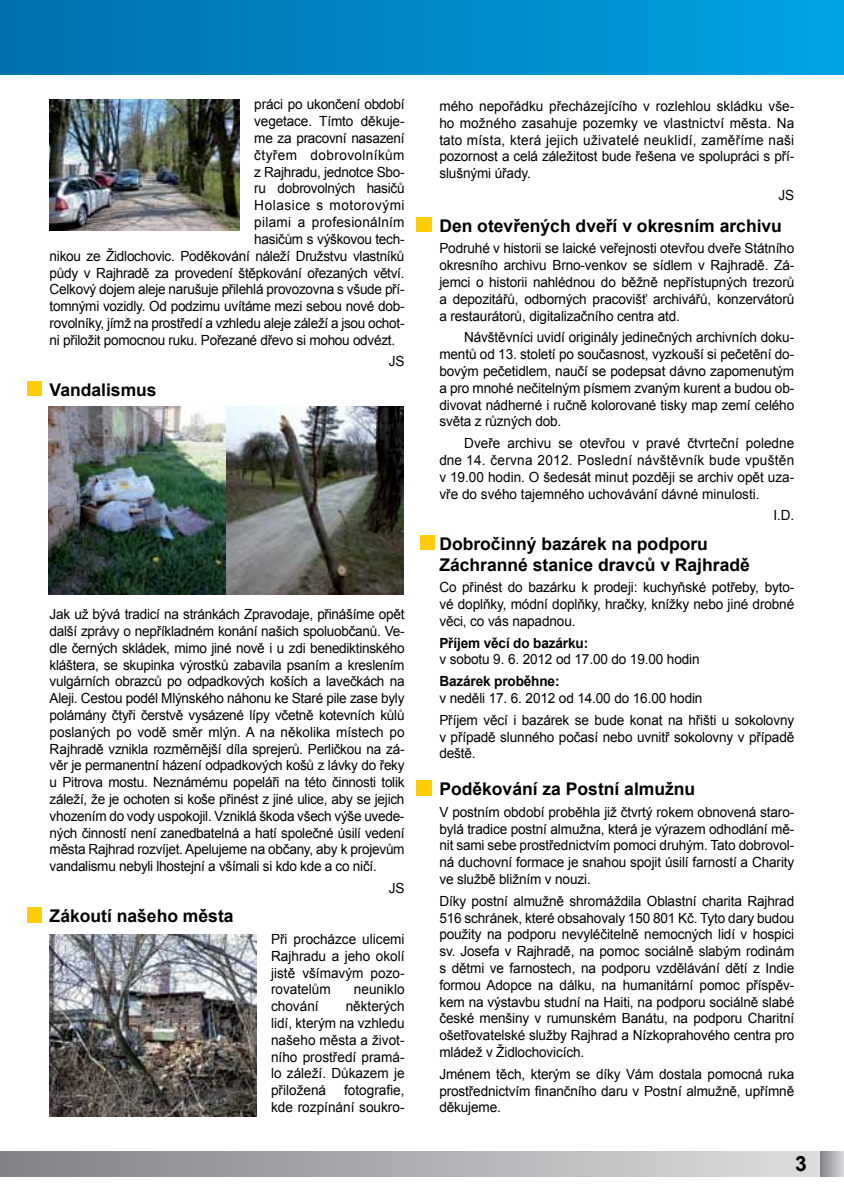
<style>
.page{position:relative;width:844px;height:1191px;background:#fff}
.page>*{position:absolute;margin:0;border:0;box-sizing:border-box;transform-origin:0 0}
.t1{font:700 21px "Arial";color:#000}
.t2{font:700 17.5px/21px "Arial";color:#000}
.t3{font:14px/16.8px "Arial";letter-spacing:-.01em;color:#000;text-align:justify}
.t4{font:700 14px "Arial";letter-spacing:-.01em;color:#000}
.t5{font:14px "Arial";letter-spacing:.02em;color:#000}
.t6{font:14px "Arial";letter-spacing:.03em;color:#000}
.t7{font:14px "Arial";letter-spacing:.04em;color:#000}
.s1{font-weight:400;font-size:31.5px;color:#fff}
</style>
<div class="page">
<div style="left:819px;top:1151px;width:24px;height:25px;background:linear-gradient(to right,#7f8184,#d0d1d3)"></div>
<div style="left:0;top:1151px;width:819px;height:25px;background:linear-gradient(to right,#7f8285,#dbddde)"></div>
<div style="left:0;top:0;width:843px;height:74px;background:linear-gradient(to right,#006faa,#00a4e4)"></div>
<img style="left:50px;top:99px;width:189px;height:132px">
<img style="left:48px;top:407px;width:355px;height:187px">
<img style="left:50px;top:934px;width:206px;height:182px">
<p class="t3" style="left:254px;top:96px;width:152px">práci po ukončení období</p>
<p class="t3" style="left:254px;top:113px;width:152px">vegetace. Tímto děkuje-</p>
<p class="t3" style="left:254px;top:130px;width:152px">me za pracovní nasazení</p>
<p class="t6" style="left:254px;top:146px;width:152px">čtyřem dobrovolníkům</p>
<p class="t3" style="left:254px;top:163px;width:152px">z Rajhradu, jednotce Sbo-</p>
<p class="t3" style="left:254px;top:180px;width:152px">ru dobrovolných hasičů</p>
<p class="t7" style="left:254px;top:196px;width:152px">Holasice s motorovými</p>
<p class="t5" style="left:254px;top:213px;width:152px">pilami a profesionálním</p>
<p class="t3" style="left:254px;top:231px;width:152px">hasičům s výškovou tech-</p>
<p class="t3" style="left:50px;top:247px;width:356px">nikou ze Židlochovic. Poděkování náleží Družstvu vlastníků</p>
<p class="t3" style="left:50px;top:264px;width:356px">půdy v Rajhradě za provedení štěpkování ořezaných větví.</p>
<p class="t3" style="left:50px;top:281px;width:356px">Celkový dojem aleje narušuje přilehlá provozovna s všude pří-</p>
<p class="t3" style="left:50px;top:298px;width:356px">tomnými vozidly. Od podzimu uvítáme mezi sebou nové dob-</p>
<p class="t3" style="left:50px;top:315px;width:356px">rovolníky, jímž na prostředí a vzhledu aleje záleží a jsou ochot-</p>
<p class="t3" style="left:50px;top:331px;width:347px">ni přiložit pomocnou ruku. Pořezané dřevo si mohou odvézt.</p>
<p class="t3" style="left:389px;top:353px;width:17px">JS</p>
<p class="t2" style="left:25px;top:379px;width:133px"><span class="s1">■</span> Vandalismus</p>
<p class="t3" style="left:50px;top:606px;width:356px">Jak už bývá tradicí na stránkách Zpravodaje, přinášíme opět další zprávy o nepříkladném konání našich spoluobčanů. Ve&shy;dle černých skládek, mimo jiné nově i u zdi benediktinského kláštera, se skupinka výrostků zabavila psaním a kreslením vulgárních obrazců po odpadkových koších a lavečkách na Aleji. Cestou podél Mlýnského náhonu ke Staré pile zase byly polámány čtyři čerstvě vysázené lípy včetně kotevních kůlů poslaných po vodě směr mlýn. A na několika místech po Rajhradě vznikla rozměrnější díla sprejerů. Perličkou na zá&shy;věr je permanentní házení odpadkových košů z lávky do řeky u Pitrova mostu. Neznámému popeláři na této činnosti tolik záleží, že je ochoten si koše přinést z jiné ulice, aby se jejich vhozením do vody uspokojil. Vzniklá škoda všech výše uvede&shy;ných činností není zanedbatelná a hatí společné úsilí vedení města Rajhrad rozvíjet. Apelujeme na občany, aby k projevům vandalismu nebyli lhostejní a všímali si kdo kde a co ničí.</p>
<p class="t3" style="left:389px;top:879px;width:17px">JS</p>
<p class="t2" style="left:25px;top:906px;width:210px"><span class="s1">■</span> Zákoutí našeho města</p>
<p class="t3" style="left:271px;top:930px;width:135px">Při procházce ulicemi Rajhradu a jeho okolí jistě všímavým pozo&shy;rovatelům</p>
<p class="t3" style="left:354px;top:981px;width:52px">neuniklo</p>
<p class="t3" style="left:271px;top:998px;width:49px">chování</p>
<p class="t3" style="left:271px;top:998px;width:135px;text-indent:75px">některých lidí, kterým na vzhledu našeho města a život&shy;ního prostředí pramá&shy;lo záleží. Důkazem je přiložená</p>
<p class="t3" style="left:271px;top:1082px;width:135px;text-align:right">fotografie,<br>kde rozpínání soukro-</p>
<p class="t3" style="left:439px;top:98px;width:356px">mého nepořádku přecházejícího v rozlehlou skládku vše&shy;ho možného zasahuje pozemky ve vlastnictví města. Na tato místa, která jejich uživatelé neuklidí, zaměříme naši pozornost a celá záležitost bude řešena ve spolupráci s pří&shy;slušnými úřady.</p>
<p class="t3" style="left:778px;top:187px;width:17px">JS</p>
<p class="t2" style="left:414px;top:215px;width:369px"><span class="s1">■</span> Den otevřených dveří v okresním archivu</p>
<p class="t3" style="left:439px;top:240px;width:356px">Podruhé v historii se laické veřejnosti otevřou dveře Státního okresního archivu Brno-venkov se sídlem v Rajhradě. Zá&shy;jemci o historii nahlédnou do běžně nepřístupných trezorů a depozitářů, odborných pracovišť archivářů, konzervátorů a restaurátorů, digitalizačního centra atd.</p>
<p class="t3" style="left:439px;top:329px;width:356px;text-indent:25px">Návštěvníci uvidí originály jedinečných archivních doku&shy;mentů od 13. století po současnost, vyzkouší si pečetění do&shy;bovým pečetidlem, naučí se podepsat dávno zapomenutým a pro mnohé nečitelným písmem zvaným kurent a budou ob&shy;divovat nádherné i ručně kolorované tisky map zemí celého světa z různých dob.</p>
<p class="t3" style="left:439px;top:435px;width:356px;text-indent:25px">Dveře archivu se otevřou v pravé čtvrteční poledne dne 14. června 2012. Poslední návštěvník bude vpuštěn v 19.00 hodin. O šedesát minut později se archiv opět uza&shy;vře do svého tajemného uchovávání dávné minulosti.</p>
<p class="t3" style="left:773px;top:507px;width:22px">I.D.</p>
<p class="t2" style="left:439px;top:533px;width:312px;text-indent:-21px"><span class="s1">■</span>Dobročinný bazárek na podporu<br>Záchranné stanice dravců v Rajhradě</p>
<p class="t3" style="left:439px;top:579px;width:356px">Co přinést do bazárku k prodeji: kuchyňské potřeby, byto&shy;vé doplňky, módní doplňky, hračky, knížky nebo jiné drobné věci, co vás napadnou.</p>
<p class="t4" style="left:439px;top:633px;width:150px">Příjem věcí do bazárku:</p>
<p class="t3" style="left:439px;top:651px;width:262px">v sobotu 9. 6. 2012 od 17.00 do 19.00 hodin</p>
<p class="t4" style="left:439px;top:672px;width:122px">Bazárek proběhne:</p>
<p class="t3" style="left:439px;top:687px;width:356px;line-height:21.7px">v neděli 17. 6. 2012 od 14.00 do 16.00 hodin<br>Příjem věcí i bazárek se bude konat na hřišti u sokolovny</p>
<p class="t3" style="left:439px;top:728px;width:356px">v případě slunného počasí nebo uvnitř sokolovny v případě deště.</p>
<p class="t2" style="left:414px;top:779px;width:282px"><span class="s1">■</span> Poděkování za Postní almužnu</p>
<p class="t3" style="left:439px;top:803px;width:356px">V postním období proběhla již čtvrtý rokem obnovená staro&shy;bylá tradice postní almužna, která je výrazem odhodlání mě&shy;nit sami sebe prostřednictvím pomoci druhým. Tato dobrovol&shy;ná duchovní formace je snahou spojit úsilí farností a Charity ve službě bližním v nouzi.</p>
<p class="t3" style="left:439px;top:892px;width:356px">Díky postní almužně shromáždila Oblastní charita Rajhrad 516 schránek, které obsahovaly 150 801 Kč. Tyto dary budou použity na podporu nevyléčitelně nemocných lidí v hospici sv. Josefa v Rajhradě, na pomoc sociálně slabým rodinám s dětmi ve farnostech, na podporu vzdělávání dětí z Indie formou Adopce na dálku, na humanitární pomoc příspěv&shy;kem na výstavbu studní na Haiti, na podporu sociálně slabé české menšiny v rumunském Banátu, na podporu Charitní ošetřovatelské služby Rajhrad a Nízkoprahového centra pro mládež v Židlochovicích.</p>
<p class="t3" style="left:439px;top:1065px;width:356px">Jménem těch, kterým se díky Vám dostala pomocná ruka prostřednictvím finančního daru v Postní almužně, upřímně děkujeme.</p>
<h1 class="t1" style="left:795px;top:1149px;width:13px">3</h1>
</div>
